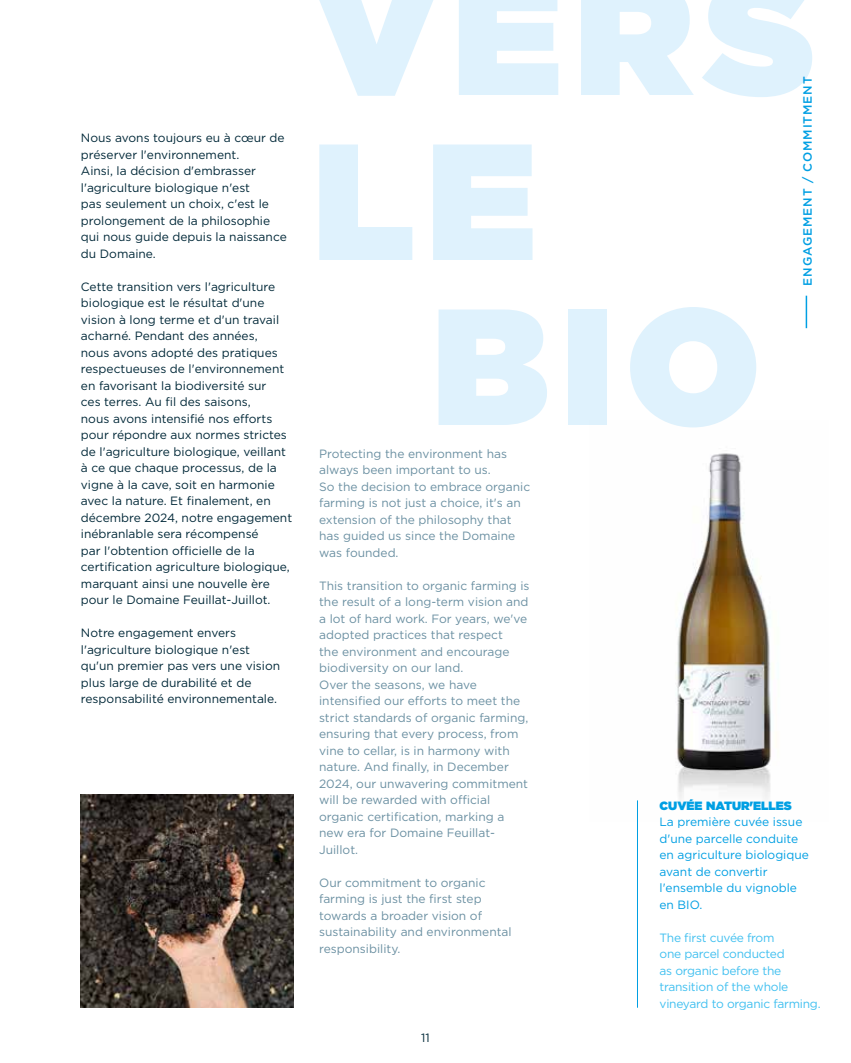
<style>
.page{position:relative;width:851px;height:1063px;background:#fff}
.page>*{position:absolute;margin:0;border:0;box-sizing:border-box;transform-origin:0 0}
.t1{font:900 165px/165px "Gotham";letter-spacing:.075em;color:#dff2fd}
.t2{font:12px/16.5px "Gotham";color:#002838}
.t3{font:12px/16.5px "Gotham";color:#6b90a2}
.t4{font:12px/16.5px "Gotham";color:#009fe3}
.t5{font:12px/16.5px "Gotham";letter-spacing:-.02em;color:#41c0f0}
.t6{font:500 12px "Gotham";letter-spacing:.075em;color:#009fe3}
.t7{font:900 12px "Gotham";color:#009fe3}
</style>
<div class="page">
<img style="left:81px;top:795px;width:212px;height:213px">
<hr style="left:0;top:0;width:1px;height:1063px;background:#0e1030">
<hr style="left:805px;top:296px;width:2px;height:32px;background:#009fe3">
<img style="left:676px;top:453px;width:95px;height:347px">
<hr style="left:637px;top:800px;width:1px;height:208px;background:#009fe3">
<p class="t2" style="left:81px;top:130px;width:207px">Nous avons toujours eu à cœur de préserver l'environnement.<br>Ainsi, la décision d'embrasser l'agriculture biologique n'est<br>pas seulement un choix, c'est le prolongement de la philosophie qui nous guide depuis la naissance du Domaine.</p>
<p class="t2" style="left:81px;top:278px;width:213px">Cette transition vers l'agriculture biologique est le résultat d'une vision à long terme et d'un travail acharné. Pendant des années,<br>nous avons adopté des pratiques respectueuses de l'environnement en favorisant la biodiversité sur<br>ces terres. Au fil des saisons,<br>nous avons intensifié nos efforts pour répondre aux normes strictes de l'agriculture biologique, veillant à ce que chaque processus, de la vigne à la cave, soit en harmonie avec la nature. Et finalement, en décembre 2024, notre engagement inébranlable sera récompensé<br>par l'obtention officielle de la certification agriculture biologique, marquant ainsi une nouvelle ère pour le Domaine Feuillat-Juillot.</p>
<p class="t2" style="left:81px;top:625px;width:201px">Notre engagement envers l'agriculture biologique n'est qu'un premier pas vers une vision plus large de durabilité et de responsabilité environnementale.</p>
<h1 class="t1" style="left:313px;top:-49px;width:503px">VERS<br>LE</h1>
<p class="t6" style="left:799px;top:286px;width:211px;rotate:-90deg">ENGAGEMENT / COMMITMENT</p>
<h1 class="t1" style="left:432px;top:281px;width:330px">BIO</h1>
<p class="t3" style="left:319px;top:445px;width:212px">Protecting the environment has always been important to us.<br>So the decision to embrace organic farming is not just a choice, it's an extension of the philosophy that has guided us since the Domaine was founded.</p>
<p class="t3" style="left:319px;top:577px;width:212px">This transition to organic farming is the result of a long-term vision and a lot of hard work. For years, we've adopted practices that respect<br>the environment and encourage biodiversity on our land.<br>Over the seasons, we have intensified our efforts to meet the strict standards of organic farming, ensuring that every process, from vine to cellar, is in harmony with nature. And finally, in December<br>2024, our unwavering commitment will be rewarded with official organic certification, marking a new era for Domaine Feuillat-<br>Juillot.</p>
<p class="t3" style="left:319px;top:874px;width:194px">Our commitment to organic farming is just the first step towards a broader vision of sustainability and environmental responsibility.</p>
<p class="t2" style="left:421px;top:1029px;width:10px">11</p>
<p class="t7" style="left:659px;top:797px;width:134px">CUVÉE NATUR'ELLES</p>
<p class="t4" style="left:659px;top:813px;width:151px">La première cuvée issue d'une parcelle conduite en agriculture biologique avant de convertir l'ensemble du vignoble en BIO.</p>
<p class="t5" style="left:659px;top:929px;width:163px">The first cuvée from<br>one parcel conducted<br>as organic before the transition of the whole vineyard to organic farming.</p>
</div>
